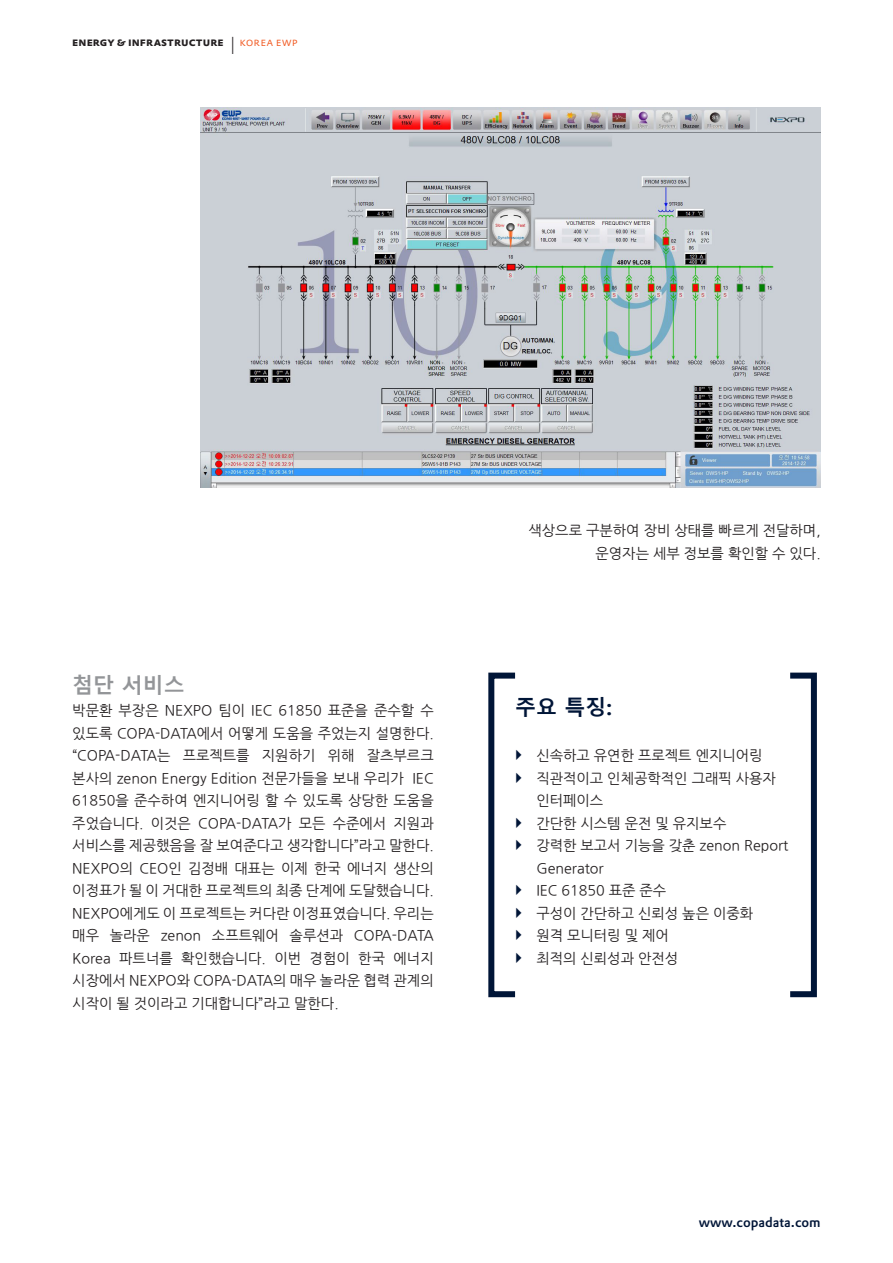
<style>
.page{position:relative;width:893px;height:1263px;background:#fff}
.page>*{position:absolute;margin:0;border:0;box-sizing:border-box;transform-origin:0 0}
.t1{font:700 21px "Malgun Gothic";color:#939598}
.t2{font:700 21px "Malgun Gothic";color:#001537}
.t3{font:14.25px/22.5px "Nanum Gothic";color:#231f20;text-align:justify}
.t4{font:500 13.5px "DTL Prokyon TOT";color:#001537}
.t5{font:700 12px "DTL Prokyon TOT Caps";letter-spacing:.005em;color:#231f20}
.s1{font-weight:300;font-size:24px}
.s2{font-weight:300;color:#f15921}
</style>
<div class="page">
<img style="left:200px;top:108px;width:621px;height:380px">
<div style="left:787px;top:673px;width:30px;height:324px;border:6px solid #001537"></div>
<div style="left:488px;top:673px;width:30px;height:324px;border:6px solid #001537"></div>
<svg style="left:516px;top:750px;width:2px;height:10px"></svg>
<svg style="left:516px;top:772px;width:2px;height:11px"></svg>
<svg style="left:516px;top:817px;width:2px;height:11px"></svg>
<svg style="left:516px;top:840px;width:2px;height:10px"></svg>
<svg style="left:516px;top:885px;width:2px;height:10px"></svg>
<svg style="left:516px;top:907px;width:2px;height:11px"></svg>
<svg style="left:516px;top:930px;width:2px;height:10px"></svg>
<svg style="left:516px;top:952px;width:2px;height:11px"></svg>
<p class="t5" style="left:72px;top:34px;width:227px">energy &amp; infrastructure <span class="s1">I</span> <span class="s2">korea ewp</span></p>
<h1 class="t1" style="left:72px;top:672px;width:114px">첨단 서비스</h1>
<p class="t3" style="left:72px;top:700px;width:363px">박문환 부장은 NEXPO 팀이 IEC 61850 표준을 준수할 수 있도록 COPA-DATA에서 어떻게 도움을 주었는지 설명한다. “COPA-DATA는 프로젝트를 지원하기 위해 잘츠부르크 본사의 zenon Energy Edition 전문가들을 보내 우리가 IEC 61850을 준수하여 엔지니어링 할 수 있도록 상당한 도움을 주었습니다. 이것은 COPA-DATA가 모든 수준에서 지원과 서비스를 제공했음을 잘 보여준다고 생각합니다”라고 말한다.<br>NEXPO의 CEO인 김정배 대표는 이제 한국 에너지 생산의 이정표가 될 이 거대한 프로젝트의 최종 단계에 도달했습니다.<br>NEXPO에게도 이 프로젝트는 커다란 이정표였습니다. 우리는 매우 놀라운 zenon 소프트웨어 솔루션과 COPA-DATA Korea 파트너를 확인했습니다. 이번 경험이 한국 에너지 시장에서 NEXPO와 COPA-DATA의 매우 놀라운 협력 관계의 시작이 될 것이라고 기대합니다”라고 말한다.</p>
<p class="t3" style="left:528px;top:520px;width:294px;text-align:right">색상으로 구분하여 장비 상태를 빠르게 전달하며, 운영자는 세부 정보를 확인할 수 있다.</p>
<h1 class="t2" style="left:515px;top:695px;width:98px">주요 특징:</h1>
<p class="t3" style="left:536px;top:745px;width:254px;text-align:left">신속하고 유연한 프로젝트 엔지니어링 직관적이고 인체공학적인 그래픽 사용자 인터페이스<br>간단한 시스템 운전 및 유지보수<br>강력한 보고서 기능을 갖춘 zenon Report<br>Generator<br>IEC 61850 표준 준수<br>구성이 간단하고 신뢰성 높은 이중화<br>원격 모니터링 및 제어<br>최적의 신뢰성과 안전성</p>
<p class="t4" style="left:699px;top:1213px;width:124px">www.copadata.com</p>
</div>
